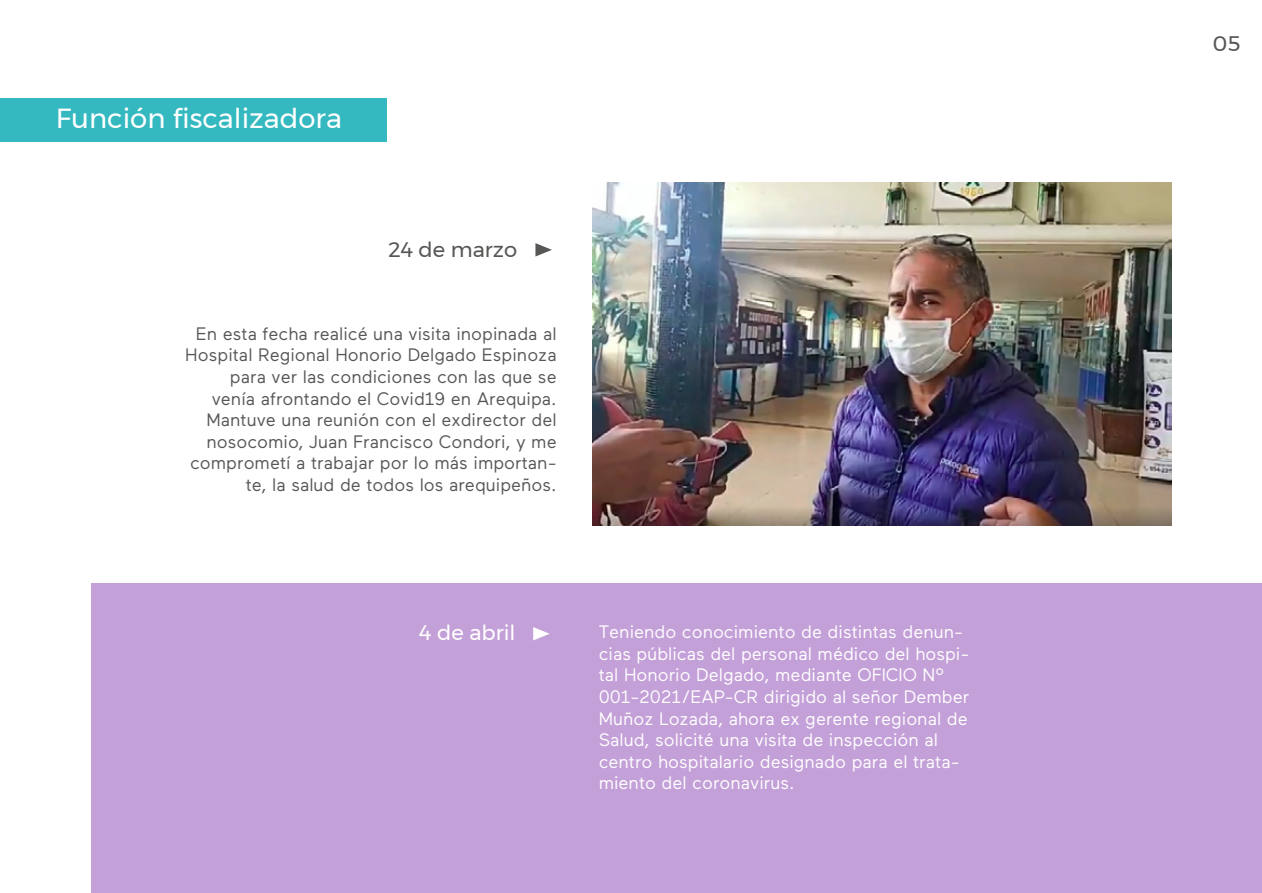
<style>
.page{position:relative;width:1262px;height:893px;background:#fff}
.page>*{position:absolute;margin:0;border:0;box-sizing:border-box;transform-origin:0 0}
.t1{font:27.45px "Montserrat";color:#fff}
.t2{font:21px "Montserrat";color:#575756}
.t3{font:21px "Montserrat";color:#fff}
.t4{font:18px/21.6px "Maax";color:#575756;text-align:right}
.t5{font:18px/21.6px "Maax";color:#fff}
</style>
<div class="page">
<div style="left:0;top:98px;width:386px;height:44px;background:#34b9c0"></div>
<svg style="left:535px;top:243px;width:17px;height:13px"></svg>
<div style="left:92px;top:583px;width:1169px;height:309px;background:#c4a0d8"></div>
<svg style="left:533px;top:627px;width:16px;height:13px"></svg>
<img style="left:593px;top:182px;width:579px;height:343px">
<h1 class="t1" style="left:56px;top:98px;width:288px">Función fiscalizadora</h1>
<p class="t2" style="left:388px;top:233px;width:130px">24 de marzo</p>
<p class="t4" style="left:185px;top:323px;width:373px">En esta fecha realicé una visita inopinada al Hospital Regional Honorio Delgado Espinoza para ver las condiciones con las que se venía afrontando el Covid19 en Arequipa.<br>Mantuve una reunión con el exdirector del nosocomio, Juan Francisco Condori, y me comprometí a trabajar por lo más importan&shy;te, la salud de todos los arequipeños.</p>
<p class="t3" style="left:419px;top:617px;width:98px">4 de abril</p>
<p class="t5" style="left:598px;top:621px;width:372px">Teniendo conocimiento de distintas denun&shy;cias públicas del personal médico del hospi&shy;tal Honorio Delgado, mediante OFICIO Nº 001-2021/EAP-CR dirigido al señor Dember Muñoz Lozada, ahora ex gerente regional de Salud, solicité una visita de inspección al centro hospitalario designado para el trata&shy;miento del coronavirus.</p>
<p class="t2" style="left:1212px;top:28px;width:29px">05</p>
</div>
